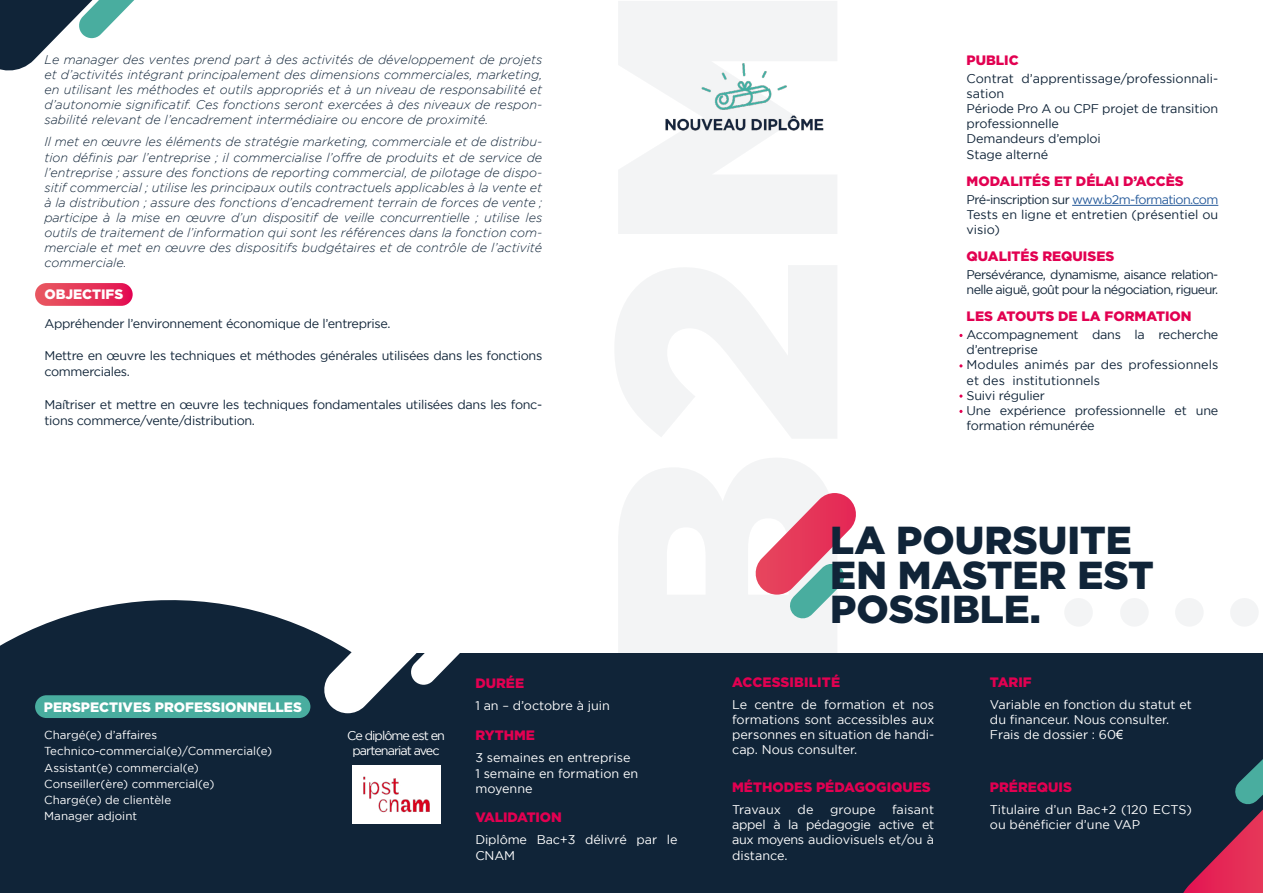
<style>
.page{position:relative;width:1263px;height:893px;background:#fff}
.page>*{position:absolute;margin:0;border:0;box-sizing:border-box;transform-origin:0 0}
.t1{font:900 39px/34.5px "Gotham";color:#102438}
.t2{font:900 13.65px "Gotham";color:#e20051}
.t3{font:900 13.65px "Gotham";color:#fff}
.t4{font:italic 300 12.6px/15.1px "Gotham";color:#102438;text-align:justify}
.t5{font:12.6px/15.1px "Gotham";letter-spacing:-.025em;color:#102438}
.t6{font:12.6px/15.1px "Gotham";color:#fff}
.t7{font:12.6px/15.1px "Gotham";letter-spacing:-.05em;color:#102438}
.t8{font:12.6px/15.1px "Gotham";letter-spacing:-.075em;color:#fff;text-align:center}
.t9{font:11.55px/16.2px "Gotham";color:#fff}
.s1{color:#275b9b}
.s2{font-family:"Arial"}
</style>
<div class="page">
<div style="left:0;top:653px;width:1263px;height:240px;background:#102438"></div>
<svg style="left:0;top:600px;width:441px;height:224px"></svg>
<svg style="left:1183px;top:759px;width:80px;height:134px"></svg>
<svg style="left:322px;top:600px;width:138px;height:113px"></svg>
<svg style="left:0;top:0;width:134px;height:71px"></svg>
<div style="left:35px;top:283px;width:98px;height:23px;background:linear-gradient(to right,#e85d62,#e31253);border-radius:11px"></div>
<svg style="left:755px;top:493px;width:101px;height:126px"></svg>
<img style="left:665px;top:63px;width:159px;height:68px">
<div style="left:1064px;top:598px;width:29px;height:29px;background:#f3f4f5;border-radius:50%"></div>
<div style="left:1120px;top:598px;width:29px;height:29px;background:#f3f4f5;border-radius:50%"></div>
<div style="left:1175px;top:598px;width:29px;height:29px;background:#f3f4f5;border-radius:50%"></div>
<div style="left:1230px;top:598px;width:29px;height:29px;background:#f3f4f5;border-radius:50%"></div>
<div style="left:352px;top:765px;width:88px;height:59px;background:#fff"></div>
<img style="left:363px;top:776px;width:67px;height:37px">
<div style="left:35px;top:695px;width:275px;height:23px;background:#49ad9f;border-radius:11px"></div>
<hr style="left:1072px;top:205px;width:146px;height:1px;background:#275b9b">
<p class="t4" style="left:44px;top:52px;width:499px">Le manager des ventes prend part à des activités de développement de projets et d’activités intégrant principalement des dimensions commerciales, marketing, en utilisant les méthodes et outils appropriés et à un niveau de responsabilité et d’autonomie significatif. Ces fonctions seront exercées à des niveaux de respon&shy;sabilité relevant de l’encadrement intermédiaire ou encore de proximité.</p>
<p class="t4" style="left:44px;top:134px;width:499px">Il met en œuvre les éléments de stratégie marketing, commerciale et de distribu&shy;tion définis par l’entreprise ; il commercialise l’offre de produits et de service de l’entreprise ; assure des fonctions de reporting commercial, de pilotage de dispo&shy;sitif commercial ; utilise les principaux outils contractuels applicables à la vente et à la distribution ; assure des fonctions d’encadrement terrain de forces de vente ; participe à la mise en œuvre d’un dispositif de veille concurrentielle ; utilise les outils de traitement de l’information qui sont les références dans la fonction com&shy;merciale et met en œuvre des dispositifs budgétaires et de contrôle de l’activité commerciale.</p>
<p class="t3" style="left:44px;top:287px;width:81px">OBJECTIFS</p>
<p class="t5" style="left:44px;top:316px;width:348px">Appréhender l’environnement économique de l’entreprise.</p>
<p class="t5" style="left:44px;top:347px;width:499px;line-height:16.2px">Mettre en œuvre les techniques et méthodes générales utilisées dans les fonctions commerciales.</p>
<p class="t5" style="left:44px;top:396px;width:499px;line-height:16.2px">Maîtriser et mettre en œuvre les techniques fondamentales utilisées dans les fonc&shy;tions commerce/vente/distribution.</p>
<p class="t3" style="left:44px;top:699px;width:259px">PERSPECTIVES PROFESSIONNELLES</p>
<p class="t9" style="left:44px;top:727px;width:229px">Chargé(e) d’affaires<br>Technico-commercial(e)/Commercial(e)<br>Assistant(e) commercial(e)<br>Conseiller(ère) commercial(e)<br>Chargé(e) de clientèle<br>Manager adjoint</p>
<p class="t8" style="left:347px;top:727px;width:99px">Ce diplôme est en partenariat avec</p>
<p class="t2" style="left:475px;top:675px;width:50px">DURÉE</p>
<p class="t6" style="left:475px;top:697px;width:136px">1 an – d’octobre à juin</p>
<p class="t2" style="left:475px;top:728px;width:61px">RYTHME</p>
<p class="t6" style="left:475px;top:750px;width:164px">3 semaines en entreprise<br>1 semaine en formation en moyenne</p>
<p class="t2" style="left:475px;top:810px;width:88px">VALIDATION</p>
<p class="t6" style="left:475px;top:832px;width:204px">Diplôme Bac+3 délivré par le<br>CNAM</p>
<p class="t2" style="left:966px;top:52px;width:54px">PUBLIC</p>
<p class="t5" style="left:966px;top:71px;width:253px">Contrat d’apprentissage/professionnali&shy;sation<br>Période Pro A ou CPF projet de transition professionnelle<br>Demandeurs d’emploi<br>Stage alterné</p>
<p class="t2" style="left:966px;top:173px;width:219px">MODALITÉS ET DÉLAI D’ACCÈS</p>
<p class="t5" style="left:966px;top:191px;width:253px;text-align:justify">Pré-inscription sur <span class="s1">www.b2m-formation.com </span>Tests en ligne et entretien (présentiel ou visio)</p>
<p class="t2" style="left:966px;top:248px;width:149px">QUALITÉS REQUISES</p>
<p class="t7" style="left:966px;top:267px;width:253px">Persévérance, dynamisme, aisance relation&shy;nelle aiguë, goût pour la négociation, rigueur.</p>
<p class="t2" style="left:966px;top:308px;width:226px">LES ATOUTS DE LA FORMATION</p>
<p class="t5" style="left:966px;top:327px;width:253px">Accompagnement dans la recherche d’entreprise<br>Modules animés par des professionnels et des institutionnels<br>Suivi régulier<br>Une expérience professionnelle et une formation rémunérée</p>
<h1 class="t1" style="left:830px;top:522px;width:325px">LA POURSUITE<br>EN MASTER EST<br>POSSIBLE.</h1>
<p class="t2" style="left:732px;top:674px;width:109px">ACCESSIBILITÉ</p>
<p class="t2" style="left:990px;top:674px;width:43px">TARIF</p>
<p class="t6" style="left:732px;top:697px;width:204px;text-align:justify">Le centre de formation et nos formations sont accessibles aux personnes en situation de handi&shy;cap. Nous consulter.</p>
<p class="t2" style="left:732px;top:779px;width:200px">MÉTHODES PÉDAGOGIQUES</p>
<p class="t6" style="left:732px;top:802px;width:204px;text-align:justify;text-indent:160px">faisant appel à la pédagogie active et aux moyens audiovisuels et/ou à distance.</p>
<p class="t6" style="left:732px;top:802px;width:51px">Travaux</p>
<p class="t6" style="left:798px;top:802px;width:17px">de</p>
<p class="t6" style="left:830px;top:802px;width:47px">groupe</p>
<p class="t6" style="left:990px;top:697px;width:204px">Variable en fonction du statut et du financeur. Nous consulter.<br>Frais de dossier : 60<span class="s2">€</span></p>
<p class="t2" style="left:990px;top:779px;width:84px">PRÉREQUIS</p>
<p class="t6" style="left:990px;top:802px;width:204px">Titulaire d’un Bac+2 (120 ECTS) ou bénéficier d’une VAP</p>
</div>
